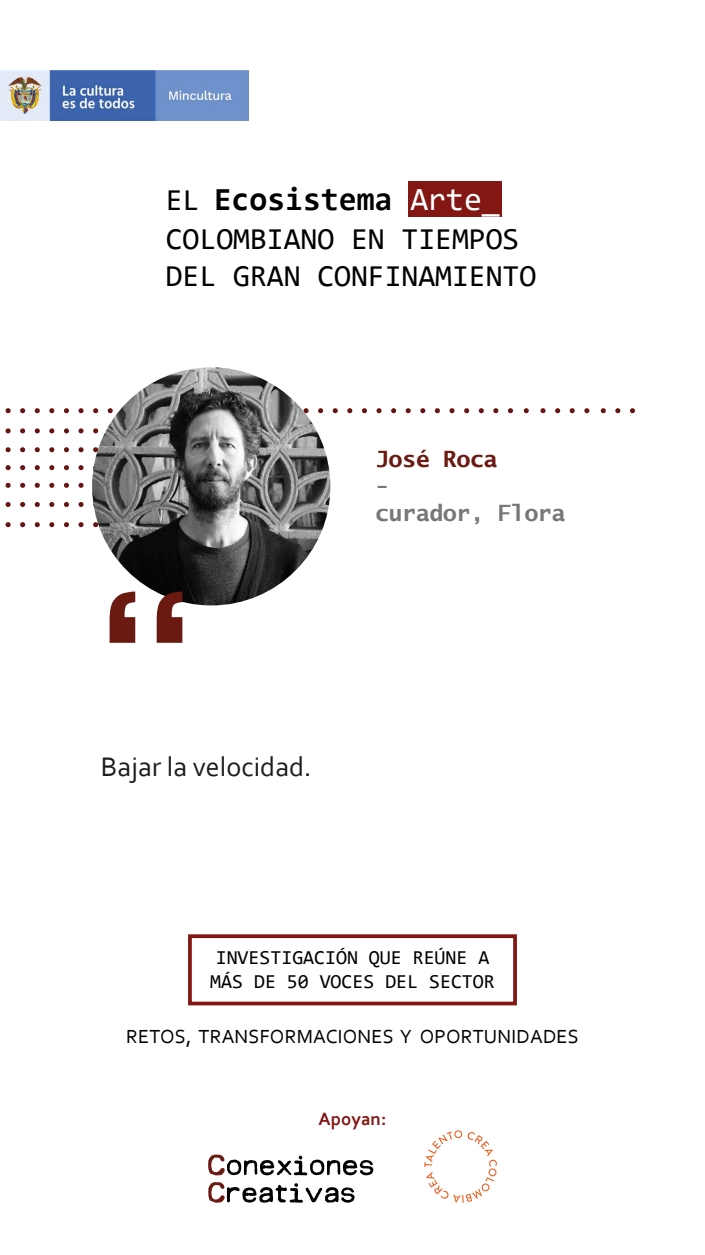
<style>
.page{position:relative;width:705px;height:1255px;background:#fff}
.page>*{position:absolute;margin:0;border:0;box-sizing:border-box;transform-origin:0 0}
.t1{font:700 32.5px "Consolas";color:#010101}
.t2{font:30.56px/36.7px "Consolas";color:#010101}
.t3{font:28.12px "Corbel";color:#1d1d1b}
.t4{font:700 22.5px/27px "Lucida Sans Typewriter";color:#777}
.t5{font:700 22.5px "Lucida Sans Typewriter";color:#6b1a12}
.t6{font:19.88px/23.9px "Consolas";color:#010101}
.t7{font:19.88px "Corbel";letter-spacing:.01em;color:#010101}
.t8{font:700 18.62px "Corbel";color:#821714}
.s1{font-weight:400;font-size:30.56px}
.s2{font-weight:400;color:#fff}
</style>
<div class="page">
<div style="left:407px;top:181px;width:94px;height:36px;background:#821714"></div>
<svg style="left:208px;top:1155px;width:165px;height:21px"></svg>
<svg style="left:208px;top:1182px;width:147px;height:21px"></svg>
<svg style="left:424px;top:1130px;width:73px;height:73px"></svg>
<img style="left:0;top:71px;width:248px;height:50px">
<div style="left:188px;top:934px;width:328px;height:71px;border:4px solid #821714"></div>
<svg style="left:6px;top:522px;width:5px;height:5px"></svg>
<svg style="left:6px;top:502px;width:5px;height:5px"></svg>
<svg style="left:6px;top:483px;width:5px;height:5px"></svg>
<svg style="left:6px;top:465px;width:5px;height:5px"></svg>
<svg style="left:6px;top:447px;width:5px;height:5px"></svg>
<svg style="left:20px;top:522px;width:5px;height:5px"></svg>
<svg style="left:20px;top:502px;width:5px;height:5px"></svg>
<svg style="left:20px;top:483px;width:5px;height:5px"></svg>
<svg style="left:20px;top:465px;width:5px;height:5px"></svg>
<svg style="left:20px;top:447px;width:5px;height:5px"></svg>
<svg style="left:35px;top:522px;width:5px;height:5px"></svg>
<svg style="left:35px;top:502px;width:5px;height:5px"></svg>
<svg style="left:35px;top:483px;width:5px;height:5px"></svg>
<svg style="left:35px;top:465px;width:5px;height:5px"></svg>
<svg style="left:35px;top:447px;width:5px;height:5px"></svg>
<svg style="left:49px;top:522px;width:5px;height:5px"></svg>
<svg style="left:49px;top:502px;width:5px;height:5px"></svg>
<svg style="left:49px;top:483px;width:5px;height:5px"></svg>
<svg style="left:49px;top:465px;width:5px;height:5px"></svg>
<svg style="left:49px;top:447px;width:5px;height:5px"></svg>
<svg style="left:64px;top:522px;width:5px;height:5px"></svg>
<svg style="left:64px;top:502px;width:5px;height:5px"></svg>
<svg style="left:64px;top:483px;width:5px;height:5px"></svg>
<svg style="left:64px;top:465px;width:5px;height:5px"></svg>
<svg style="left:64px;top:447px;width:5px;height:5px"></svg>
<svg style="left:78px;top:522px;width:5px;height:5px"></svg>
<svg style="left:78px;top:502px;width:5px;height:5px"></svg>
<svg style="left:78px;top:483px;width:5px;height:5px"></svg>
<svg style="left:78px;top:465px;width:5px;height:5px"></svg>
<svg style="left:78px;top:447px;width:5px;height:5px"></svg>
<svg style="left:93px;top:522px;width:5px;height:5px"></svg>
<svg style="left:93px;top:447px;width:5px;height:5px"></svg>
<svg style="left:6px;top:428px;width:5px;height:5px"></svg>
<svg style="left:6px;top:408px;width:5px;height:5px"></svg>
<svg style="left:20px;top:428px;width:5px;height:5px"></svg>
<svg style="left:20px;top:408px;width:5px;height:5px"></svg>
<svg style="left:35px;top:428px;width:5px;height:5px"></svg>
<svg style="left:35px;top:408px;width:5px;height:5px"></svg>
<svg style="left:49px;top:428px;width:5px;height:5px"></svg>
<svg style="left:49px;top:408px;width:5px;height:5px"></svg>
<svg style="left:64px;top:428px;width:5px;height:5px"></svg>
<svg style="left:64px;top:408px;width:5px;height:5px"></svg>
<svg style="left:78px;top:428px;width:5px;height:5px"></svg>
<svg style="left:78px;top:408px;width:5px;height:5px"></svg>
<svg style="left:93px;top:428px;width:5px;height:5px"></svg>
<svg style="left:93px;top:408px;width:5px;height:5px"></svg>
<svg style="left:108px;top:408px;width:5px;height:5px"></svg>
<svg style="left:303px;top:408px;width:5px;height:5px"></svg>
<svg style="left:318px;top:408px;width:5px;height:5px"></svg>
<svg style="left:332px;top:408px;width:5px;height:5px"></svg>
<svg style="left:347px;top:408px;width:5px;height:5px"></svg>
<svg style="left:362px;top:408px;width:5px;height:5px"></svg>
<svg style="left:376px;top:408px;width:5px;height:5px"></svg>
<svg style="left:391px;top:408px;width:5px;height:5px"></svg>
<svg style="left:405px;top:408px;width:5px;height:5px"></svg>
<svg style="left:420px;top:408px;width:5px;height:5px"></svg>
<svg style="left:434px;top:408px;width:6px;height:5px"></svg>
<svg style="left:449px;top:408px;width:5px;height:5px"></svg>
<svg style="left:464px;top:408px;width:5px;height:5px"></svg>
<svg style="left:478px;top:408px;width:5px;height:5px"></svg>
<svg style="left:493px;top:408px;width:5px;height:5px"></svg>
<svg style="left:508px;top:408px;width:5px;height:5px"></svg>
<svg style="left:523px;top:408px;width:5px;height:5px"></svg>
<svg style="left:540px;top:408px;width:5px;height:5px"></svg>
<svg style="left:555px;top:408px;width:5px;height:5px"></svg>
<svg style="left:569px;top:408px;width:5px;height:5px"></svg>
<svg style="left:584px;top:408px;width:5px;height:5px"></svg>
<svg style="left:600px;top:408px;width:5px;height:5px"></svg>
<svg style="left:615px;top:408px;width:5px;height:5px"></svg>
<svg style="left:630px;top:408px;width:4px;height:5px"></svg>
<img style="left:92px;top:367px;width:238px;height:238px;border-radius:119px">
<svg style="left:109px;top:591px;width:73px;height:52px"></svg>
<h1 class="t1" style="left:166px;top:178px;width:335px"><span class="s1">EL</span> Ecosistema <span class="s2">Arte_</span></h1>
<h2 class="t2" style="left:166px;top:220px;width:372px">COLOMBIANO EN TIEMPOS<br>DEL GRAN CONFINAMIENTO</h2>
<p class="t5" style="left:375px;top:446px;width:124px">José Roca</p>
<p class="t4" style="left:375px;top:472px;width:191px">-<br>curador, Flora</p>
<h3 class="t3" style="left:101px;top:749px;width:212px">Bajar la velocidad.</h3>
<p class="t6" style="left:210px;top:945px;width:286px">INVESTIGACIÓN QUE REÚNE A<br>MÁS DE 50 VOCES DEL SECTOR</p>
<p class="t7" style="left:126px;top:1024px;width:454px">RETOS, TRANSFORMACIONES Y OPORTUNIDADES</p>
<p class="t8" style="left:318px;top:1107px;width:69px">Apoyan:</p>
</div>
